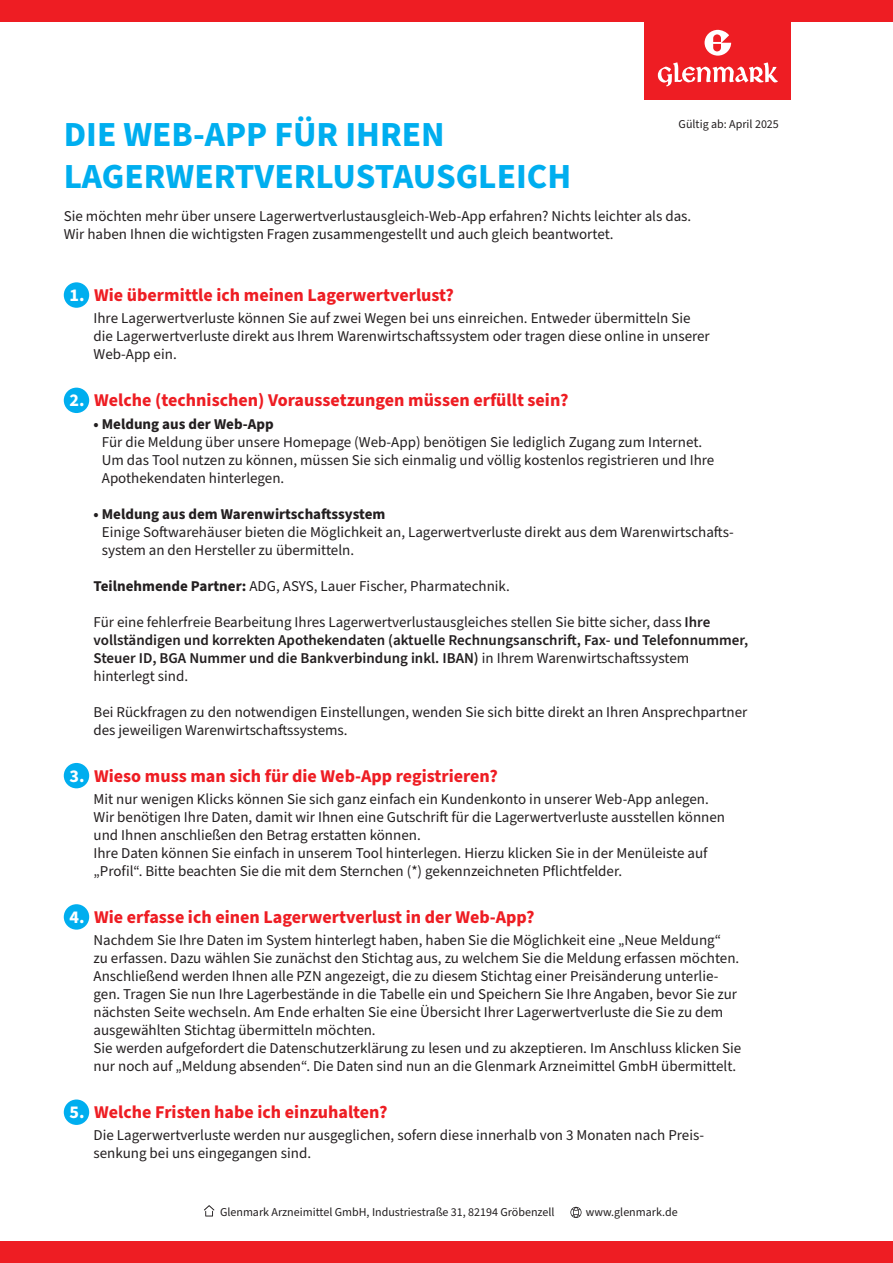
<style>
.page{position:relative;width:893px;height:1263px;background:#fff}
.page>*{position:absolute;margin:0;border:0;box-sizing:border-box;transform-origin:0 0}
.t1{font:700 35.25px/42.3px "Source Sans Pro";color:#00aeef}
.t2{font:700 18px "Source Sans Pro";color:#ee1d23}
.t3{font:15px/18px "Source Sans Pro";color:#231f20}
.t4{font:600 15px/18px "Source Sans Pro";color:#231f20}
.t5{font:700 15px "Source Sans Pro";color:#231f20}
.t6{font:12px "Source Sans Pro";color:#231f20}
.s1{color:#fff}
.s2{font-weight:700}
.s3{font-weight:400}
</style>
<div class="page">
<div style="left:0;top:1242px;width:893px;height:21px;background:#ee1d23"></div>
<div style="left:0;top:0;width:893px;height:21px;background:#ee1d23"></div>
<div style="left:645px;top:0;width:146px;height:99px;background:#ee1d23"></div>
<svg style="left:705px;top:30px;width:26px;height:26px"></svg>
<svg style="left:658px;top:62px;width:120px;height:25px"></svg>
<svg style="left:570px;top:1207px;width:11px;height:11px"></svg>
<svg style="left:204px;top:1205px;width:10px;height:11px"></svg>
<div style="left:64px;top:282px;width:25px;height:26px;background:#00aeef;border-radius:50%"></div>
<div style="left:64px;top:388px;width:25px;height:25px;background:#00aeef;border-radius:50%"></div>
<div style="left:64px;top:763px;width:25px;height:25px;background:#00aeef;border-radius:50%"></div>
<div style="left:64px;top:904px;width:25px;height:26px;background:#00aeef;border-radius:50%"></div>
<div style="left:64px;top:1099px;width:25px;height:26px;background:#00aeef;border-radius:50%"></div>
<h1 class="t1" style="left:64px;top:114px;width:509px">DIE WEB-APP FÜR IHREN<br>LAGERWERTVERLUSTAUSGLEICH</h1>
<p class="t6" style="left:679px;top:116px;width:102px">Gültig ab: April 2025</p>
<p class="t3" style="left:64px;top:207px;width:629px">Sie möchten mehr über unsere Lagerwertverlustausgleich-Web-App erfahren? Nichts leichter als das.<br>Wir haben Ihnen die wichtigsten Fragen zusammengestellt und auch gleich beantwortet.</p>
<p class="t2" style="left:70px;top:283px;width:386px"><span class="s1">1.</span> Wie übermittle ich meinen Lagerwertverlust?</p>
<p class="t3" style="left:94px;top:310px;width:618px">Ihre Lagerwertverluste können Sie auf zwei Wegen bei uns einreichen. Entweder übermitteln Sie die Lagerwertverluste direkt aus Ihrem Warenwirtschaftssystem oder tragen diese online in unserer<br>Web-App ein.</p>
<p class="t2" style="left:70px;top:388px;width:500px"><span class="s1">2.</span> Welche (technischen) Voraussetzungen müssen erfüllt sein?</p>
<p class="t5" style="left:94px;top:413px;width:182px">• Meldung aus der Web-App</p>
<p class="t3" style="left:102px;top:433px;width:614px">Für die Meldung über unsere Homepage (Web-App) benötigen Sie lediglich Zugang zum Internet.<br>Um das Tool nutzen zu können, müssen Sie sich einmalig und völlig kostenlos registrieren und Ihre<br>Apothekendaten hinterlegen.</p>
<p class="t5" style="left:94px;top:503px;width:293px">• Meldung aus dem Warenwirtschaftssystem</p>
<p class="t3" style="left:102px;top:523px;width:633px">Einige Softwarehäuser bieten die Möglichkeit an, Lagerwertverluste direkt aus dem Warenwirtschafts&shy;system an den Hersteller zu übermitteln.</p>
<p class="t3" style="left:94px;top:577px;width:418px"><span class="s2">Teilnehmende Partner:</span> ADG, ASYS, Lauer Fischer, Pharmatechnik.</p>
<p class="t4" style="left:94px;top:613px;width:656px"><span class="s3">Für eine fehlerfreie Bearbeitung Ihres Lagerwertverlustausgleiches stellen Sie bitte sicher, dass</span> Ihre vollständigen und korrekten Apothekendaten (aktuelle Rechnungsanschrift, Fax- und Telefonnummer, Steuer ID, BGA Nummer und die Bankverbindung inkl. IBAN) <span class="s3">in Ihrem Warenwirtschaftssystem hinterlegt sind.</span></p>
<p class="t3" style="left:94px;top:703px;width:655px">Bei Rückfragen zu den notwendigen Einstellungen, wenden Sie sich bitte direkt an Ihren Ansprechpartner des jeweiligen Warenwirtschaftssystems.</p>
<p class="t2" style="left:70px;top:763px;width:430px"><span class="s1">3.</span> Wieso muss man sich für die Web-App registrieren?</p>
<p class="t3" style="left:94px;top:790px;width:633px">Mit nur wenigen Klicks können Sie sich ganz einfach ein Kundenkonto in unserer Web-App anlegen.<br>Wir benötigen Ihre Daten, damit wir Ihnen eine Gutschrift für die Lagerwertverluste ausstellen können und Ihnen anschließen den Betrag erstatten können.<br>Ihre Daten können Sie einfach in unserem Tool hinterlegen. Hierzu klicken Sie in der Menüleiste auf „Profil“. Bitte beachten Sie die mit dem Sternchen (*) gekennzeichneten Pflichtfelder.</p>
<p class="t2" style="left:70px;top:905px;width:467px"><span class="s1">4.</span> Wie erfasse ich einen Lagerwertverlust in der Web-App?</p>
<p class="t3" style="left:94px;top:932px;width:649px">Nachdem Sie Ihre Daten im System hinterlegt haben, haben Sie die Möglichkeit eine „Neue Meldung“<br>zu erfassen. Dazu wählen Sie zunächst den Stichtag aus, zu welchem Sie die Meldung erfassen möchten.<br>Anschließend werden Ihnen alle PZN angezeigt, die zu diesem Stichtag einer Preisänderung unterlie&shy;gen. Tragen Sie nun Ihre Lagerbestände in die Tabelle ein und Speichern Sie Ihre Angaben, bevor Sie zur nächsten Seite wechseln. Am Ende erhalten Sie eine Übersicht Ihrer Lagerwertverluste die Sie zu dem ausgewählten Stichtag übermitteln möchten.<br>Sie werden aufgefordert die Datenschutzerklärung zu lesen und zu akzeptieren. Im Anschluss klicken Sie nur noch auf „Meldung absenden“. Die Daten sind nun an die Glenmark Arzneimittel GmbH übermittelt.</p>
<p class="t2" style="left:70px;top:1100px;width:320px"><span class="s1">5.</span> Welche Fristen habe ich einzuhalten?</p>
<p class="t3" style="left:94px;top:1127px;width:611px">Die Lagerwertverluste werden nur ausgeglichen, sofern diese innerhalb von 3 Monaten nach Preis&shy;senkung bei uns eingegangen sind.</p>
<p class="t6" style="left:220px;top:1204px;width:336px">Glenmark Arzneimittel GmbH, Industriestraße 31, 82194 Gröbenzell</p>
<p class="t6" style="left:586px;top:1204px;width:93px">www.glenmark.de</p>
</div>
